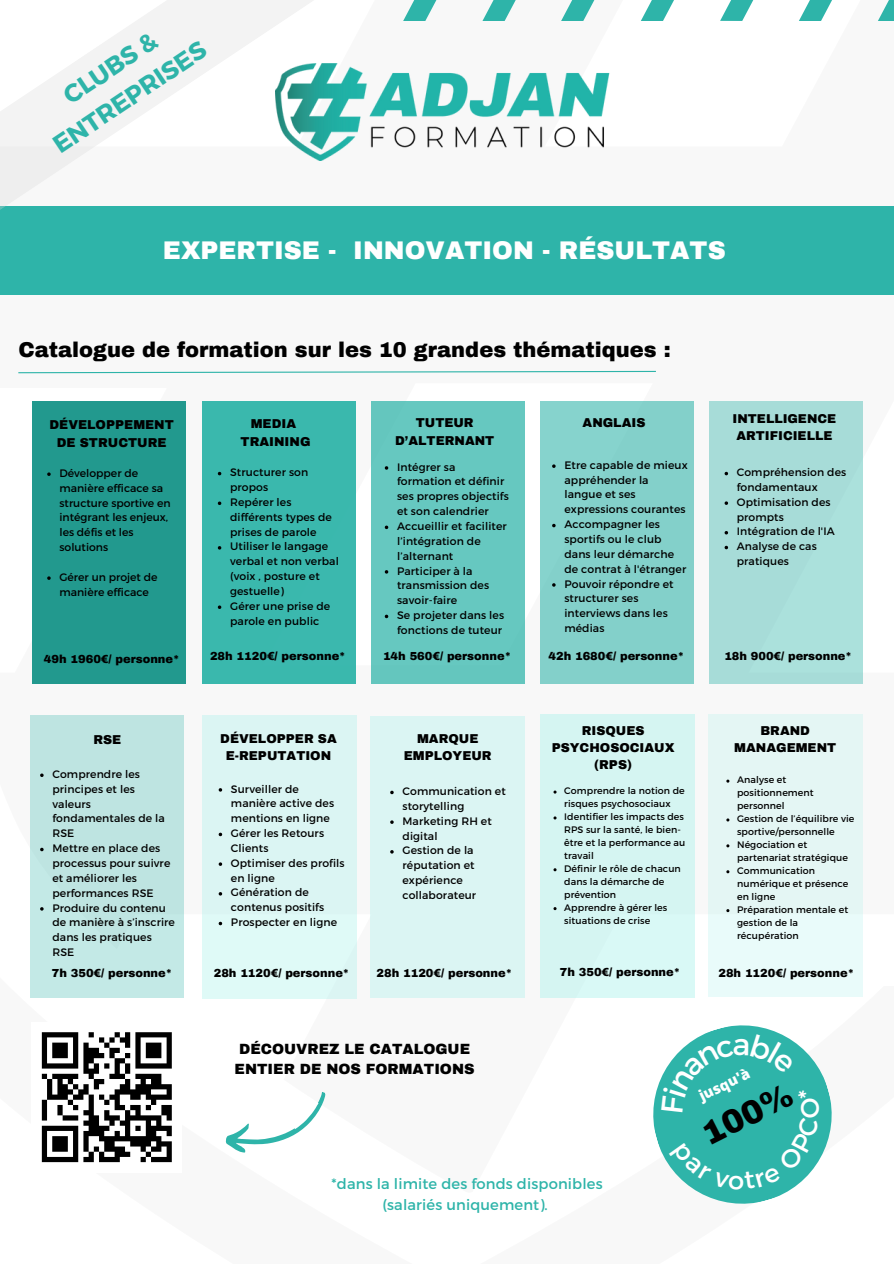
<style>
.page{position:relative;width:894px;height:1264px;background:#fff}
.page>*{position:absolute;margin:0;border:0;box-sizing:border-box;transform-origin:0 0}
.t1{font:900 32.4px "Archivo";color:#000}
.t2{font:900 25.05px "Archivo";color:#fff}
.t3{font:700 25.05px/35px "Montserrat";color:#2eb4a9;text-align:center}
.t4{font:900 21px "Archivo";color:#000}
.t5{font:14.7px/20.2px "Montserrat";letter-spacing:.01em;color:#2eb4a9;text-align:center}
.t6{font:900 14.55px/20.2px "Archivo";color:#000;text-align:center}
.t7{font:800 14.55px "Open Sans";color:#fff}
.t8{font:900 12.6px/17.1px "Archivo";color:#000;text-align:center}
.t9{font:900 12.45px/17px "Archivo";color:#000;text-align:center}
.t10{font:900 11.4px "Archivo";color:#000}
.t11{font:10.8px/14.9px "Montserrat";letter-spacing:.01em;color:#000}
.t12{font:9.45px/12.9px "Montserrat";letter-spacing:.01em;color:#000}
</style>
<div class="page">
<div style="left:202px;top:401px;width:153px;height:282px;background:#3ab8ad"></div>
<div style="left:371px;top:401px;width:153px;height:282px;background:#66c8c0"></div>
<div style="left:0;top:206px;width:893px;height:89px;background:#2eb4a9"></div>
<img style="left:321px;top:64px;width:289px;height:97px">
<svg style="left:18px;top:370px;width:638px;height:4px"></svg>
<svg style="left:403px;top:0;width:490px;height:21px"></svg>
<div style="left:33px;top:401px;width:153px;height:282px;background:#22998e"></div>
<svg style="left:0;top:0;width:321px;height:210px"></svg>
<div style="left:540px;top:401px;width:153px;height:282px;background:#83d0ca"></div>
<div style="left:709px;top:401px;width:153px;height:282px;background:#a7dcd8"></div>
<div style="left:31px;top:715px;width:153px;height:283px;background:#bee4e1"></div>
<svg style="left:218px;top:501px;width:3px;height:4px"></svg>
<svg style="left:218px;top:605px;width:3px;height:4px"></svg>
<svg style="left:47px;top:472px;width:4px;height:4px"></svg>
<svg style="left:47px;top:576px;width:4px;height:4px"></svg>
<svg style="left:384px;top:525px;width:4px;height:4px"></svg>
<svg style="left:384px;top:614px;width:4px;height:4px"></svg>
<svg style="left:552px;top:464px;width:3px;height:4px"></svg>
<svg style="left:40px;top:773px;width:4px;height:4px"></svg>
<svg style="left:40px;top:847px;width:4px;height:4px"></svg>
<svg style="left:40px;top:907px;width:4px;height:3px"></svg>
<div style="left:202px;top:715px;width:154px;height:283px;background:#dbf5f3"></div>
<svg style="left:218px;top:832px;width:4px;height:4px"></svg>
<svg style="left:218px;top:921px;width:4px;height:4px"></svg>
<div style="left:370px;top:716px;width:155px;height:281px;background:#dbf5f3"></div>
<div style="left:540px;top:715px;width:155px;height:282px;background:#d5f5f2"></div>
<div style="left:708px;top:715px;width:154px;height:281px;background:#e4f6f4"></div>
<svg style="left:42px;top:1032px;width:130px;height:130px"></svg>
<div style="left:151px;top:1156px;width:21px;height:6px;background:#000"></div>
<svg style="left:225px;top:1092px;width:101px;height:61px"></svg>
<svg style="left:653px;top:1025px;width:179px;height:179px"></svg>
<p class="t3" style="left:25px;top:102px;width:180px;rotate:-34deg">CLUBS &amp;<br>ENTREPRISES</p>
<p class="t2" style="left:163px;top:237px;width:564px">EXPERTISE - INNOVATION - RÉSULTATS</p>
<p class="t4" style="left:18px;top:338px;width:653px">Catalogue de formation sur les 10 grandes thématiques :</p>
<p class="t8" style="left:49px;top:416px;width:126px">DÉVELOPPEMENT<br>DE STRUCTURE</p>
<p class="t8" style="left:251px;top:415px;width:47px">MEDIA</p>
<p class="t8" style="left:240px;top:433px;width:71px">TRAINING</p>
<p class="t11" style="left:59px;top:465px;width:113px">Développer de manière efficace sa structure sportive en intégrant les enjeux, les défis et les solutions</p>
<p class="t11" style="left:59px;top:569px;width:99px">Gérer un projet de manière efficace</p>
<p class="t11" style="left:230px;top:464px;width:80px">Structurer son propos</p>
<p class="t11" style="left:230px;top:494px;width:103px">Repérer les différents types de prises de parole</p>
<p class="t11" style="left:230px;top:538px;width:110px">Utiliser le langage verbal et non verbal (voix , posture et gestuelle)</p>
<p class="t11" style="left:230px;top:598px;width:102px">Gérer une prise de parole en public</p>
<p class="t10" style="left:44px;top:653px;width:137px">49h 1960€/ personne*</p>
<p class="t10" style="left:210px;top:650px;width:137px">28h 1120€/ personne*</p>
<p class="t8" style="left:93px;top:731px;width:29px">RSE</p>
<p class="t11" style="left:52px;top:766px;width:114px">Comprendre les principes et les valeurs fondamentales de la<br>RSE</p>
<p class="t11" style="left:52px;top:840px;width:119px">Mettre en place des processus pour suivre et améliorer les performances RSE</p>
<p class="t11" style="left:52px;top:899px;width:124px">Produire du contenu de manière à s’inscrire dans les pratiques<br>RSE</p>
<p class="t10" style="left:52px;top:967px;width:122px">7h 350€/ personne*</p>
<p class="t8" style="left:220px;top:730px;width:118px">DÉVELOPPER SA<br>E-REPUTATION</p>
<p class="t11" style="left:231px;top:780px;width:105px">Surveiller de manière active des mentions en ligne</p>
<p class="t11" style="left:231px;top:825px;width:95px">Gérer les Retours<br>Clients</p>
<p class="t11" style="left:231px;top:855px;width:115px">Optimiser des profils en ligne</p>
<p class="t11" style="left:231px;top:884px;width:95px">Génération de contenus positifs</p>
<p class="t11" style="left:231px;top:914px;width:108px">Prospecter en ligne</p>
<h6 class="t10" style="left:214px;top:966px;width:137px">28h 1120€/ personne*</h6>
<p class="t8" style="left:395px;top:414px;width:101px">TUTEUR<br>D’ALTERNANT</p>
<p class="t11" style="left:397px;top:459px;width:113px">Intégrer sa formation et définir ses propres objectifs et son calendrier</p>
<p class="t11" style="left:397px;top:518px;width:111px">Accueillir et faciliter l’intégration de l’alternant</p>
<p class="t11" style="left:397px;top:562px;width:94px">Participer à la transmission des savoir-faire</p>
<p class="t11" style="left:397px;top:607px;width:108px">Se projeter dans les fonctions de tuteur</p>
<p class="t10" style="left:383px;top:650px;width:129px">14h 560€/ personne*</p>
<p class="t8" style="left:403px;top:730px;width:89px">MARQUE<br>EMPLOYEUR</p>
<p class="t11" style="left:402px;top:783px;width:105px">Communication et storytelling</p>
<h1 class="t11" style="left:402px;top:813px;width:91px">Marketing RH et digital</h1>
<p class="t11" style="left:402px;top:842px;width:75px">Gestion de la réputation et expérience collaborateur</p>
<h1 class="t10" style="left:376px;top:966px;width:137px">28h 1120€/ personne*</h1>
<p class="t8" style="left:582px;top:414px;width:64px">ANGLAIS</p>
<p class="t11" style="left:564px;top:457px;width:125px">Etre capable de mieux appréhender la langue et ses expressions courantes</p>
<p class="t11" style="left:564px;top:516px;width:123px">Accompagner les sportifs ou le club dans leur démarche de contrat à l'étranger</p>
<p class="t11" style="left:564px;top:575px;width:111px">Pouvoir répondre et structurer ses interviews dans les médias</p>
<p class="t10" style="left:548px;top:650px;width:137px">42h 1680€/ personne*</p>
<h4 class="t8" style="left:551px;top:722px;width:124px">RISQUES<br>PSYCHOSOCIAUX (RPS)</h4>
<p class="t12" style="left:564px;top:784px;width:122px">Comprendre la notion de risques psychosociaux</p>
<p class="t12" style="left:564px;top:810px;width:123px">Identifier les impacts des<br>RPS sur la santé, le bien&shy;être et la performance au travail</p>
<p class="t12" style="left:564px;top:861px;width:118px">Définir le rôle de chacun dans la démarche de prévention</p>
<p class="t12" style="left:564px;top:900px;width:105px">Apprendre à gérer les situations de crise</p>
<p class="t10" style="left:559px;top:966px;width:122px">7h 350€/ personne*</p>
<p class="t9" style="left:732px;top:411px;width:105px">INTELLIGENCE<br>ARTIFICIELLE</p>
<p class="t11" style="left:736px;top:464px;width:111px">Compréhension des fondamentaux</p>
<p class="t11" style="left:736px;top:494px;width:95px">Optimisation des prompts</p>
<p class="t11" style="left:736px;top:523px;width:99px">Intégration de l'IA</p>
<p class="t11" style="left:736px;top:538px;width:81px">Analyse de cas pratiques</p>
<p class="t10" style="left:724px;top:650px;width:129px">18h 900€/ personne*</p>
<p class="t8" style="left:734px;top:722px;width:103px">BRAND<br>MANAGEMENT</p>
<p class="t12" style="left:736px;top:773px;width:78px">Analyse et positionnement personnel</p>
<p class="t12" style="left:736px;top:812px;width:119px">Gestion de l’équilibre vie sportive/personnelle</p>
<p class="t12" style="left:736px;top:837px;width:112px">Négociation et partenariat stratégique</p>
<p class="t12" style="left:736px;top:863px;width:113px">Communication numérique et présence en ligne</p>
<p class="t12" style="left:736px;top:902px;width:113px">Préparation mentale et gestion de la récupération</p>
<p class="t10" style="left:718px;top:966px;width:137px">28h 1120€/ personne*</p>
<p class="t6" style="left:234px;top:1038px;width:241px">DÉCOUVREZ LE CATALOGUE<br>ENTIER DE NOS FORMATIONS</p>
<p class="t5" style="left:331px;top:1173px;width:272px">*dans la limite des fonds disponibles (salariés uniquement).</p>
<p class="t7" style="left:695px;top:1087px;width:56px;rotate:-26deg">jusqu'à</p>
<p class="t1" style="left:696px;top:1120px;width:99px;rotate:-27deg">100%</p>
</div>
